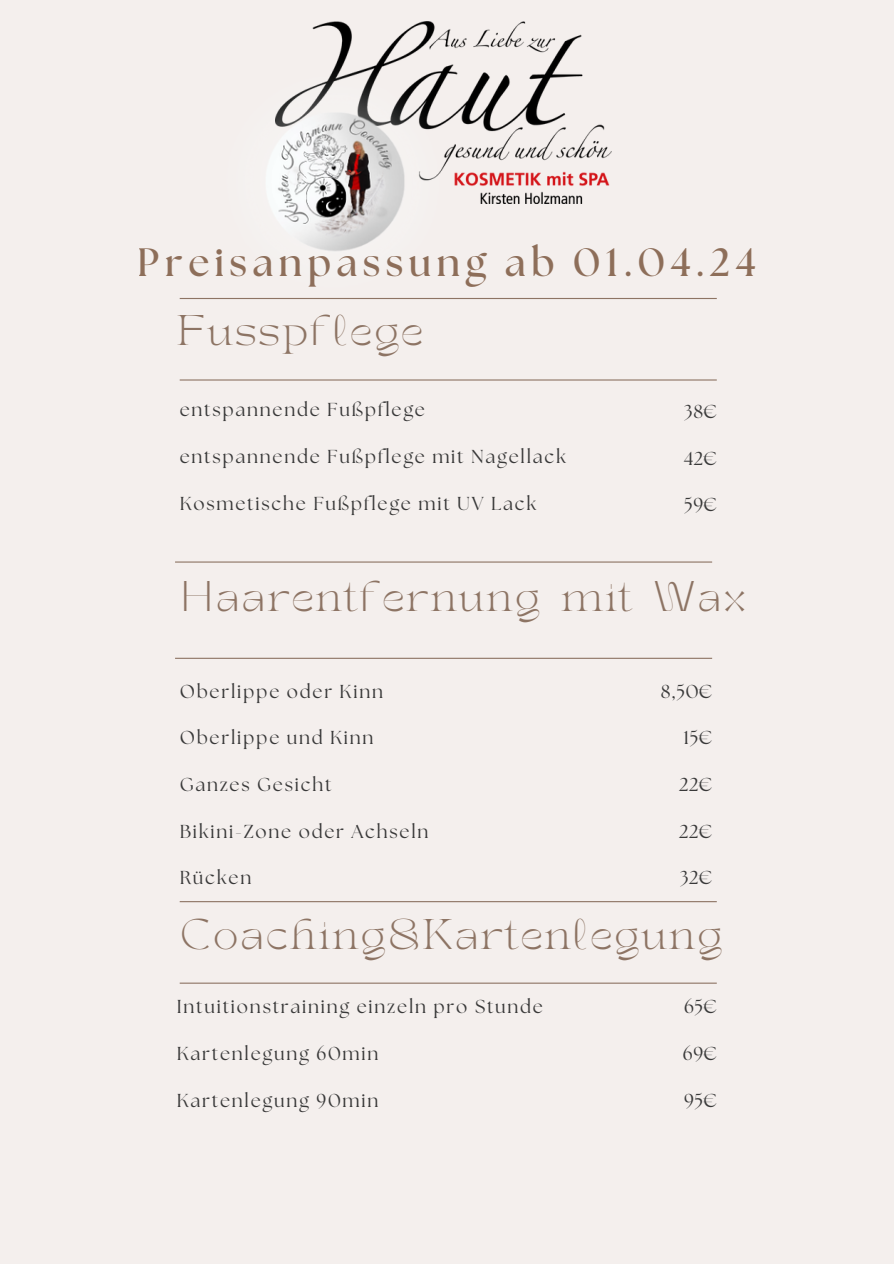
<style>
.page{position:relative;width:894px;height:1264px;background:#fff}
.page>*{position:absolute;margin:0;border:0;box-sizing:border-box;transform-origin:0 0}
.t1{font:700 39.45px "The Seasons";letter-spacing:.135em;color:#744e35}
.t2{font:30px "TANTWINKLE";letter-spacing:.045em;color:#8d7464}
.t3{font:18.75px "The Seasons";letter-spacing:.095em;color:#393939}
</style>
<div class="page">
<div style="left:0;top:0;width:893px;height:1263px;background:#f4efed"></div>
<hr style="left:175px;top:657px;width:537px;height:2px;background:#8d7464">
<hr style="left:180px;top:379px;width:536px;height:1px;background:#8d7464">
<hr style="left:180px;top:982px;width:536px;height:1px;background:#8d7464">
<hr style="left:175px;top:561px;width:537px;height:1px;background:#8d7464">
<hr style="left:180px;top:298px;width:536px;height:1px;background:#8d7464">
<hr style="left:180px;top:901px;width:536px;height:1px;background:#8d7464">
<img style="left:312px;top:22px;width:299px;height:182px">
<img style="left:179px;top:43px;width:337px;height:338px">
<h1 class="t1" style="left:138px;top:244px;width:619px">Preisanpassung ab 01.04.24</h1>
<h2 class="t2" style="left:177px;top:315px;width:248px">Fusspflege</h2>
<p class="t3" style="left:180px;top:401px;width:247px">entspannende Fußpflege</p>
<p class="t3" style="left:180px;top:448px;width:388px">entspannende Fußpflege mit Nagellack</p>
<p class="t3" style="left:180px;top:494px;width:358px">Kosmetische Fußpflege mit UV Lack</p>
<p class="t3" style="left:683px;top:403px;width:34px">38€</p>
<p class="t3" style="left:683px;top:449px;width:35px">42€</p>
<p class="t3" style="left:683px;top:496px;width:34px">59€</p>
<h1 class="t2" style="left:180px;top:581px;width:568px">Haarentfernung mit Wax</h1>
<p class="t3" style="left:180px;top:682px;width:205px">Oberlippe oder Kinn</p>
<p class="t3" style="left:180px;top:729px;width:195px">Oberlippe und Kinn</p>
<p class="t3" style="left:180px;top:776px;width:153px">Ganzes Gesicht</p>
<p class="t3" style="left:180px;top:822px;width:250px">Bikini-Zone oder Achseln</p>
<p class="t3" style="left:180px;top:869px;width:73px">Rücken</p>
<p class="t3" style="left:660px;top:682px;width:53px">8,50€</p>
<p class="t3" style="left:683px;top:729px;width:30px">15€</p>
<p class="t3" style="left:679px;top:776px;width:34px">22€</p>
<p class="t3" style="left:679px;top:822px;width:34px">22€</p>
<p class="t3" style="left:679px;top:869px;width:34px">32€</p>
<p class="t2" style="left:180px;top:918px;width:544px">Coaching&amp;Kartenlegung</p>
<p class="t3" style="left:177px;top:998px;width:367px">Intuitionstraining einzeln pro Stunde</p>
<p class="t3" style="left:177px;top:1045px;width:203px">Kartenlegung 60min</p>
<h2 class="t3" style="left:177px;top:1091px;width:203px">Kartenlegung 90min</h2>
<p class="t3" style="left:683px;top:998px;width:34px">65€</p>
<p class="t3" style="left:682px;top:1045px;width:35px">69€</p>
<h2 class="t3" style="left:683px;top:1091px;width:34px">95€</h2>
</div>
